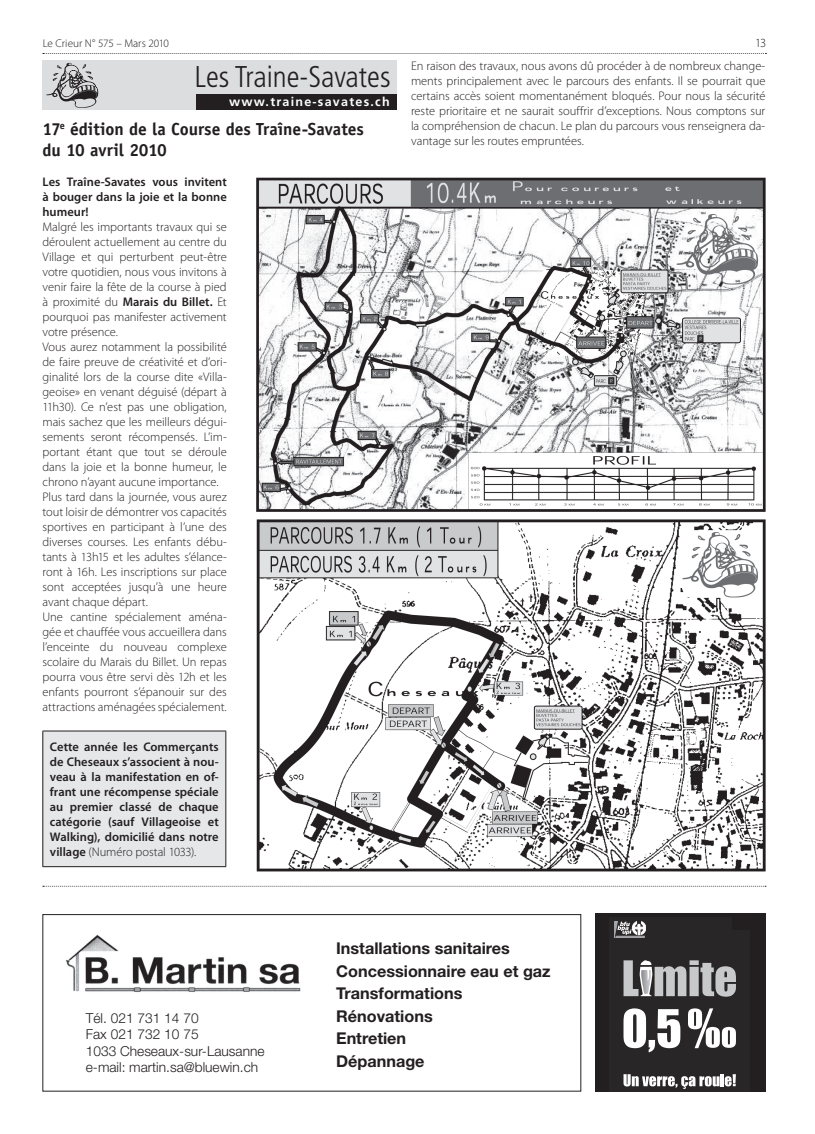
<style>
.page{position:relative;width:815px;height:1134px;background:#fff}
.page>*{position:absolute;margin:0;border:0;box-sizing:border-box;transform-origin:0 0}
.t1{font:300 condensed 30px "Frutiger";color:#231f20}
.t2{font:700 17.5px/21px "Officina Sans Std";color:#231f20}
.t3{font:700 16.25px/22.5px "Helvetica Neue";color:#231f20}
.t4{font:300 13.75px/16.5px "Helvetica Neue";color:#231f20}
.t5{font:300 12.5px/15px "Myriad Pro";letter-spacing:-.005em;color:#231f20}
.t6{font:600 12.5px/15px "Myriad Pro";color:#231f20;text-align:justify}
.t7{font:700 12.5px "Frutiger";letter-spacing:.1em;color:#fff}
.t8{font:300 11.25px "Myriad Pro";letter-spacing:-.005em;color:#231f20}
.s1{font-weight:600}
.s2{font-weight:300}
</style>
<div class="page">
<svg style="left:43px;top:53px;width:723px;height:1px"></svg>
<svg style="left:43px;top:886px;width:723px;height:1px"></svg>
<div style="left:43px;top:60px;width:354px;height:49px;background:#dcdddf"></div>
<div style="left:197px;top:94px;width:200px;height:15px;background:#231f20"></div>
<svg style="left:46px;top:63px;width:52px;height:45px"></svg>
<div style="left:43px;top:731px;width:183px;height:136px;background:#e6e7e9"></div>
<hr style="left:43px;top:731px;width:183px;height:1px;background:#231f20">
<hr style="left:43px;top:731px;width:1px;height:135px;background:#231f20">
<hr style="left:226px;top:731px;width:1px;height:135px;background:#231f20">
<hr style="left:43px;top:866px;width:183px;height:1px;background:#231f20">
<img style="left:256px;top:177px;width:510px;height:695px">
<img style="left:65px;top:934px;width:236px;height:58px">
<div style="left:43px;top:914px;width:538px;height:177px;border:1px solid #231f20"></div>
<div style="left:595px;top:913px;width:170px;height:178px;background:#231f20"></div>
<div style="left:609px;top:917px;width:141px;height:174px;background:#292627"></div>
<svg style="left:624px;top:960px;width:112px;height:37px"></svg>
<svg style="left:614px;top:921px;width:32px;height:17px"></svg>
<svg style="left:623px;top:1008px;width:57px;height:44px"></svg>
<svg style="left:688px;top:1008px;width:48px;height:40px"></svg>
<svg style="left:623px;top:1074px;width:113px;height:15px"></svg>
<div style="left:732px;top:916px;width:21px;height:14px;background:#231f20"></div>
<p class="t8" style="left:43px;top:36px;width:128px">Le Crieur N° 575 – Mars 2010</p>
<p class="t5" style="left:755px;top:36px;width:13px">13</p>
<h1 class="t1" style="left:194px;top:60px;width:198px">Les Traine-Savates</h1>
<p class="t7" style="left:229px;top:94px;width:162px">www.traine-savates.ch</p>
<h2 class="t2" style="left:43px;top:118px;width:323px">17<sup>e</sup> édition de la Course des Traîne-Savates du 10 avril 2010</h2>
<p class="t6" style="left:43px;top:174px;width:186px">Les Traîne-Savates vous invitent à bouger dans la joie et la bonne humeur!</p>
<p class="t5" style="left:43px;top:219px;width:186px">Malgré les importants travaux qui se déroulent actuellement au centre du Village et qui perturbent peut-être votre quotidien, nous vous invitons à venir faire la fête de la course à pied à proximité du <span class="s1">Marais du Billet.</span> Et pourquoi pas manifester activement votre présence.<br>Vous aurez notamment la possibilité de faire preuve de créativité et d’ori&shy;ginalité lors de la course dite «Villa&shy;geoise» en venant déguisé (départ à 11h30). Ce n’est pas une obligation, mais sachez que les meilleurs dégui&shy;sements seront récompensés. L’im&shy;portant étant que tout se déroule dans la joie et la bonne humeur, le chrono n’ayant aucune importance.<br>Plus tard dans la journée, vous aurez tout loisir de démontrer vos capacités sportives en participant à l’une des diverses courses. Les enfants débu&shy;tants à 13h15 et les adultes s’élance&shy;ront à 16h. Les inscriptions sur place sont acceptées jusqu’à une heure avant chaque départ.<br>Une cantine spécialement aména&shy;gée et chauffée vous accueillera dans l’enceinte du nouveau complexe scolaire du Marais du Billet. Un repas pourra vous être servi dès 12h et les enfants pourront s’épanouir sur des attractions aménagées spécialement.</p>
<p class="t6" style="left:50px;top:739px;width:170px">Cette année les Commerçants de Cheseaux s’associent à nou&shy;veau à la manifestation en of&shy;frant une récompense spéciale au premier classé de chaque catégorie (sauf Villageoise et Walking), domicilié dans notre village <span class="s2">(Numéro postal 1033).</span></p>
<p class="t5" style="left:411px;top:58px;width:356px;text-align:justify">En raison des travaux, nous avons dû procéder à de nombreux change&shy;ments principalement avec le parcours des enfants. Il se pourrait que certains accès soient momentanément bloqués. Pour nous la sécurité reste prioritaire et ne saurait souffrir d’exceptions. Nous comptons sur la compréhension de chacun. Le plan du parcours vous renseignera da&shy;vantage sur les routes empruntées.</p>
<p class="t4" style="left:86px;top:1009px;width:180px">Tél. 021 731 14 70<br>Fax 021 732 10 75<br>1033 Cheseaux-sur-Lausanne e-mail: martin.sa@bluewin.ch</p>
<h3 class="t3" style="left:336px;top:937px;width:216px">Installations sanitaires<br>Concessionnaire eau et gaz<br>Transformations<br>Rénovations<br>Entretien<br>Dépannage</h3>
</div>
